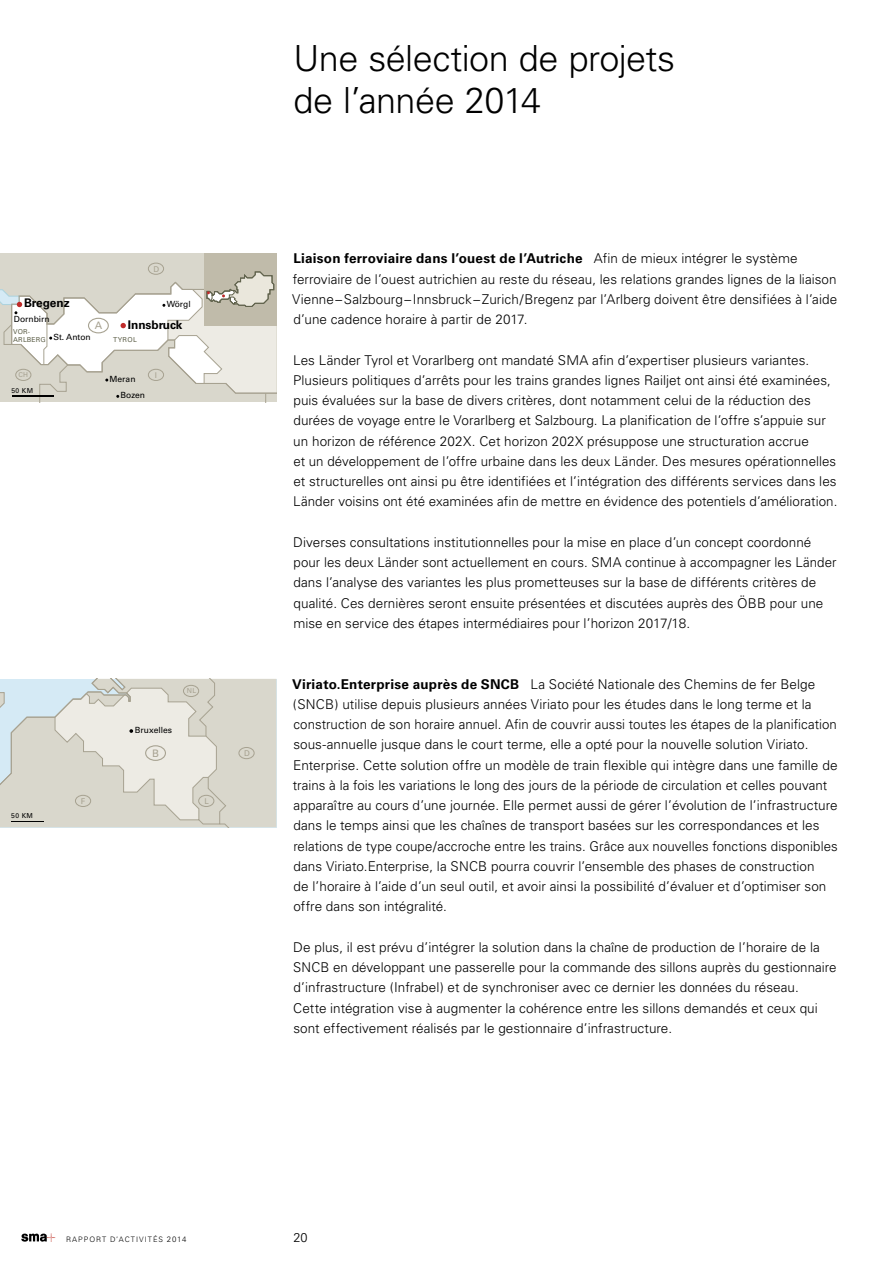
<style>
.page{position:relative;width:893px;height:1263px;background:#fff}
.page>*{position:absolute;margin:0;border:0;box-sizing:border-box;transform-origin:0 0}
.Haupttitel_light_24{font:300 36px/42px "Univers";letter-spacing:-.015em;color:#000}
.Lauftext_mit_Unterti{font:300 13.5px/20.2px "Univers";letter-spacing:.005em;color:#000}
.t1{font:300 12.75px "Univers";color:#000}
.t2{font:700 11.85px "Univers";color:#000}
.t3{font:10.35px "Univers";color:#a7a291}
.t4{font:8.55px "Univers";color:#000}
.t5{font:7.95px "Univers";color:#a7a291}
.t6{font:300 7.5px "Univers";letter-spacing:.135em;color:#000}
.t7{font:6.75px/8.1px "Univers";letter-spacing:.02em;color:#61634d}
.t8{font:6.75px "Univers";letter-spacing:.05em;color:#000}
.t9{font:6.75px "Univers";color:#a7a291}
.s1{font-weight:700}
.s2{font-size:7.8px}
</style>
<div class="page">
<svg style="left:21px;top:1233px;width:34px;height:9px"></svg>
<svg style="left:0;top:254px;width:276px;height:148px"></svg>
<hr style="left:12px;top:395px;width:41px;height:1px;background:#000">
<div style="left:88px;top:318px;width:21px;height:15px;border:1px solid #a7a291;border-radius:50%"></div>
<svg style="left:0;top:679px;width:276px;height:148px;background:#dcdcd3"></svg>
<p class="Haupttitel_light_24" style="left:293px;top:37px;width:383px">Une sélection de projets de l’année 2014</p>
<p class="t5" style="left:154px;top:264px;width:7px">D</p>
<p class="t2" style="left:24px;top:296px;width:47px">Bregenz</p>
<p class="t4" style="left:167px;top:299px;width:26px">Wörgl</p>
<p class="t4" style="left:14px;top:314px;width:37px">Dornbirn</p>
<p class="t3" style="left:95px;top:319px;width:9px">A</p>
<p class="t7" style="left:13px;top:327px;width:34px">VOR-<br>ARLBERG</p>
<p class="t4" style="left:53px;top:331px;width:39px">St. Anton</p>
<p class="t2" style="left:128px;top:317px;width:56px">Innsbruck</p>
<p class="t7" style="left:113px;top:335px;width:25px">TYROL</p>
<p class="t9" style="left:18px;top:371px;width:11px">CH</p>
<p class="t8" style="left:11px;top:386px;width:23px">50 KM</p>
<p class="t4" style="left:110px;top:373px;width:27px">Meran</p>
<p class="t4" style="left:121px;top:390px;width:26px">Bozen</p>
<p class="t5" style="left:155px;top:370px;width:4px">I</p>
<p class="t8" style="left:11px;top:812px;width:23px">50 KM</p>
<p class="t4" style="left:135px;top:725px;width:39px">Bruxelles</p>
<p class="t3" style="left:152px;top:747px;width:8px">B</p>
<p class="t9" style="left:187px;top:687px;width:11px">NL</p>
<p class="t5" style="left:81px;top:796px;width:6px">F</p>
<p class="t5" style="left:204px;top:796px;width:6px">L</p>
<p class="t5" style="left:244px;top:748px;width:7px">D</p>
<p class="Lauftext_mit_Unterti" style="left:292px;top:248px;width:546px"><span class="s1">Liaison ferroviaire dans l’ouest de l’Autriche</span> Afin de mieux intégrer le système ferroviaire de l’ouest autrichien au reste du réseau, les relations grandes lignes de la liaison Vienne–Salzbourg– Innsbruck–Zurich/Bregenz par l’Arlberg doivent être densifiées à l’aide d’une cadence horaire à partir de 2017.</p>
<p class="Lauftext_mit_Unterti" style="left:293px;top:350px;width:546px">Les Länder Tyrol et Vorarlberg ont mandaté SMA afin d’expertiser plusieurs variantes.<br>Plusieurs politiques d’arrêts pour les trains grandes lignes Railjet ont ainsi été examinées, puis évaluées sur la base de divers critères, dont notamment celui de la réduction des durées de voyage entre le Vorarlberg et Salzbourg. La planification de l’offre s’appuie sur un horizon de référence 202X. Cet horizon 202X présuppose une structuration accrue<br>et un développement de l’offre urbaine dans les deux Länder. Des mesures opérationnelles et structurelles ont ainsi pu être identifiées et l’intégration des différents services dans les Länder voisins ont été examinées afin de mettre en évidence des potentiels d’amélioration.</p>
<p class="Lauftext_mit_Unterti" style="left:293px;top:532px;width:545px">Diverses consultations institutionnelles pour la mise en place d’un concept coordonné pour les deux Länder sont actuellement en cours. SMA continue à accompagner les Länder dans l’analyse des variantes les plus prometteuses sur la base de différents critères de qualité. Ces dernières seront ensuite présentées et discutées auprès des ÖBB pour une mise en service des étapes intermédiaires pour l’horizon 2017/18.</p>
<p class="Lauftext_mit_Unterti" style="left:292px;top:674px;width:547px"><span class="s1">Viriato.Enterprise auprès de SNCB</span> La Société Nationale des Chemins de fer Belge (SNCB) utilise depuis plusieurs années Viriato pour les études dans le long terme et la construction de son horaire annuel. Afin de couvrir aussi toutes les étapes de la planification sous-annuelle jusque dans le court terme, elle a opté pour la nouvelle solution Viriato.<br>Enterprise. Cette solution offre un modèle de train flexible qui intègre dans une famille de trains à la fois les variations le long des jours de la période de circulation et celles pouvant apparaître au cours d’une journée. Elle permet aussi de gérer l’évolution de l’infrastructure dans le temps ainsi que les chaînes de transport basées sur les correspondances et les relations de type coupe/accroche entre les trains. Grâce aux nouvelles fonctions disponibles dans Viriato.Enterprise, la SNCB pourra couvrir l’ensemble des phases de construction<br>de l’horaire à l’aide d’un seul outil, et avoir ainsi la possibilité d’évaluer et d’optimiser son offre dans son intégralité.</p>
<p class="Lauftext_mit_Unterti" style="left:293px;top:937px;width:545px">De plus, il est prévu d’intégrer la solution dans la chaîne de production de l’horaire de la SNCB en développant une passerelle pour la commande des sillons auprès du gestionnaire d’infrastructure (Infrabel) et de synchroniser avec ce dernier les données du réseau.<br>Cette intégration vise à augmenter la cohérence entre les sillons demandés et ceux qui sont effectivement réalisés par le gestionnaire d’infrastructure.</p>
<p class="t6" style="left:66px;top:1234px;width:122px">RAPPORT D’ACTIVITÉS <span class="s2">2014</span></p>
<p class="t1" style="left:293px;top:1229px;width:16px">20</p>
</div>
